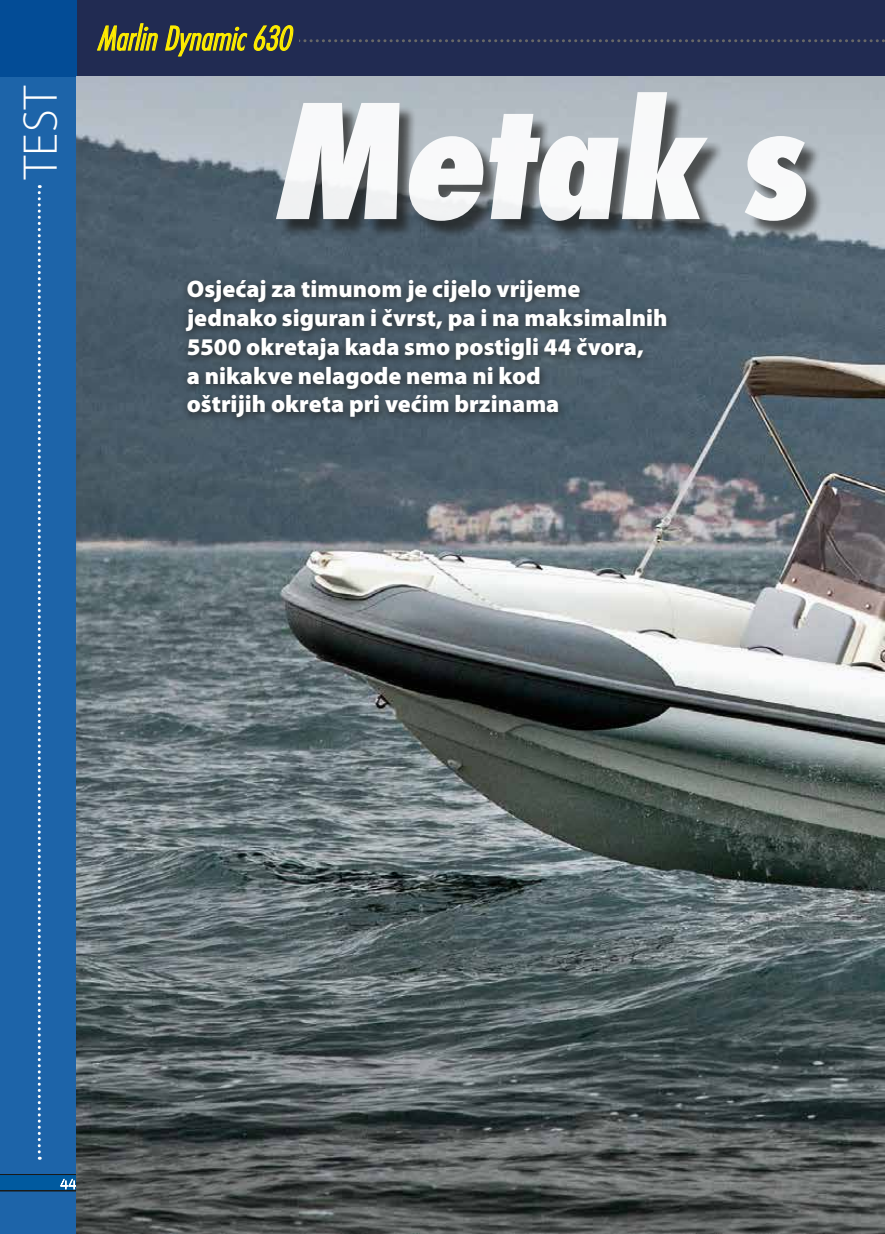
<style>
.page{position:relative;width:885px;height:1234px;background:#fff}
.page>*{position:absolute;margin:0;border:0;box-sizing:border-box;transform-origin:0 0}
.t1{font:174px "Futura TOT Extr Bold Cond Obli";letter-spacing:-.01em;color:#fff}
.t2{font:300 48.9px "Myriad Pro";color:#fff}
.t3{font:italic 36px "Futura TOT Ligh Cond";color:#ffed00}
.t4{font:900 24px/28.8px "Myriad Pro";color:#fff}
.s1{font-family:"Futura TOT Extr Bold Cond"}
</style>
<div class="page">
<div style="left:0;top:0;width:884px;height:77px;background:#212b52"></div>
<svg style="left:0;top:0;width:77px;height:1233px;background:#1c62a6"></svg>
<svg style="left:38px;top:185px;width:3px;height:974px"></svg>
<div style="left:0;top:1174px;width:77px;height:16px;background:#005a9f"></div>
<hr style="left:0;top:1189px;width:77px;height:2px;background:#1a1a18">
<svg style="left:60px;top:1177px;width:17px;height:11px"></svg>
<hr style="left:0;top:1173px;width:77px;height:1px;background:#1a1a18">
<img style="left:77px;top:77px;width:807px;height:1156px">
<div style="left:279px;top:95px;width:605px;height:180px;background:#1a1a18;opacity:.75"></div>
<div style="left:180px;top:274px;width:495px;height:153px;background:#1a1a18;opacity:.75"></div>
<svg style="left:97px;top:15px;width:788px;height:50px"></svg>
<h3 class="t3" style="left:97px;top:17px;width:204px">MarlinDynamic630</h3>
<h2 class="t2" style="left:13px;top:179px;width:95px;rotate:-90deg">TEST</h2>
<h1 class="t1" style="left:275px;top:60px;width:535px">Metak <span class="s1">s</span></h1>
<p class="t4" style="left:187px;top:275px;width:482px">Osjećaj za timunom je cijelo vrijeme jednako siguran i čvrst, pa i na maksimalnih 5500 okretaja kada smo postigli 44 čvora,<br>a nikakve nelagode nema ni kod<br>oštrijih okreta pri većim brzinama</p>
</div>
